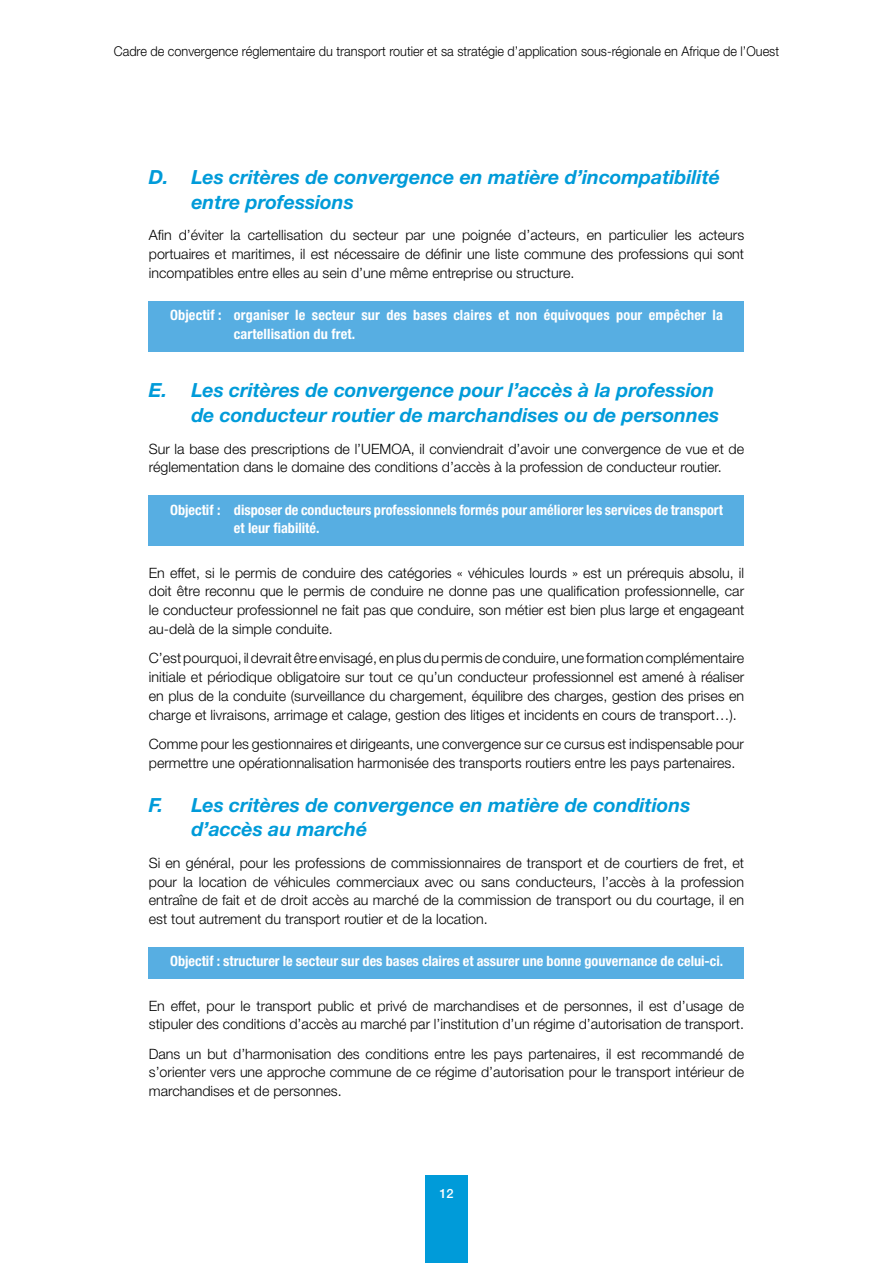
<style>
.page{position:relative;width:893px;height:1263px;background:#fff}
.page>*{position:absolute;margin:0;border:0;box-sizing:border-box;transform-origin:0 0}
.t1{font:italic 700 19.5px/24.8px "Helvetica Neue LT Std";color:#009bd9}
.t2{font:300 14.25px/18.8px "Helvetica Neue LT Std";color:#000;text-align:justify}
.t3{font:700 condensed 14.25px/18.8px "Helvetica Neue LT Std";color:#fff}
.t4{font:300 13.5px "Helvetica Neue LT Std";color:#000;scale:.94 1}
.t5{font:500 12.75px "Helvetica Neue LT Std";color:#fff}
</style>
<div class="page">
<div style="left:425px;top:1176px;width:43px;height:87px;background:#009bd9"></div>
<div style="left:149px;top:301px;width:595px;height:50px;background:#57aee2"></div>
<div style="left:149px;top:496px;width:595px;height:50px;background:#57aee2"></div>
<div style="left:149px;top:947px;width:595px;height:32px;background:#57aee2"></div>
<p class="t4" style="left:114px;top:43px;width:709px">Cadre de convergence réglementaire du transport routier et sa stratégie d’application sous-régionale en Afrique de l’Ouest</p>
<h1 class="t1" style="left:191px;top:164px;width:530px;text-indent:-43px">D. Les critères de convergence en matière d’incompatibilité entre professions</h1>
<p class="t2" style="left:149px;top:226px;width:597px">Afin d’éviter la cartellisation du secteur par une poignée d’acteurs, en particulier les acteurs portuaires et maritimes, il est nécessaire de définir une liste commune des professions qui sont incompatibles entre elles au sein d’une même entreprise ou structure.</p>
<p class="t3" style="left:234px;top:305px;width:491px;text-indent:-64px">Objectif : organiser le secteur sur des bases claires et non équivoques pour empêcher la cartellisation du fret.</p>
<h1 class="t1" style="left:149px;top:378px;width:572px;text-align:right">E. Les critères de convergence pour l’accès à la profession de conducteur routier de marchandises ou de personnes</h1>
<p class="t2" style="left:149px;top:439px;width:597px">Sur la base des prescriptions de l’UEMOA, il conviendrait d’avoir une convergence de vue et de réglementation dans le domaine des conditions d’accès à la profession de conducteur routier.</p>
<p class="t3" style="left:234px;top:500px;width:491px;text-indent:-64px">Objectif : disposer de conducteurs professionnels formés pour améliorer les services de transport et leur fiabilité.</p>
<p class="t2" style="left:149px;top:563px;width:597px">En effet, si le permis de conduire des catégories « véhicules lourds » est un prérequis absolu, il doit être reconnu que le permis de conduire ne donne pas une qualification professionnelle, car le conducteur professionnel ne fait pas que conduire, son métier est bien plus large et engageant au-delà de la simple conduite.</p>
<p class="t2" style="left:149px;top:648px;width:597px">C’est pourquoi, il devrait être envisagé, en plus du permis de conduire, une formation complémentaire initiale et périodique obligatoire sur tout ce qu’un conducteur professionnel est amené à réaliser en plus de la conduite (surveillance du chargement, équilibre des charges, gestion des prises en charge et livraisons, arrimage et calage, gestion des litiges et incidents en cours de transport…).</p>
<p class="t2" style="left:149px;top:734px;width:597px">Comme pour les gestionnaires et dirigeants, une convergence sur ce cursus est indispensable pour permettre une opérationnalisation harmonisée des transports routiers entre les pays partenaires.</p>
<h1 class="t1" style="left:191px;top:792px;width:501px;text-indent:-43px">F. Les critères de convergence en matière de conditions d’accès au marché</h1>
<p class="t2" style="left:149px;top:853px;width:597px">Si en général, pour les professions de commissionnaires de transport et de courtiers de fret, et pour la location de véhicules commerciaux avec ou sans conducteurs, l’accès à la profession entraîne de fait et de droit accès au marché de la commission de transport ou du courtage, il en est tout autrement du transport routier et de la location.</p>
<p class="t3" style="left:170px;top:951px;width:555px">Objectif : structurer le secteur sur des bases claires et assurer une bonne gouvernance de celui-ci.</p>
<p class="t2" style="left:149px;top:996px;width:597px">En effet, pour le transport public et privé de marchandises et de personnes, il est d’usage de stipuler des conditions d’accès au marché par l’institution d’un régime d’autorisation de transport.</p>
<p class="t2" style="left:149px;top:1044px;width:597px">Dans un but d’harmonisation des conditions entre les pays partenaires, il est recommandé de s’orienter vers une approche commune de ce régime d’autorisation pour le transport intérieur de marchandises et de personnes.</p>
<p class="t5" style="left:439px;top:1186px;width:16px">12</p>
</div>
